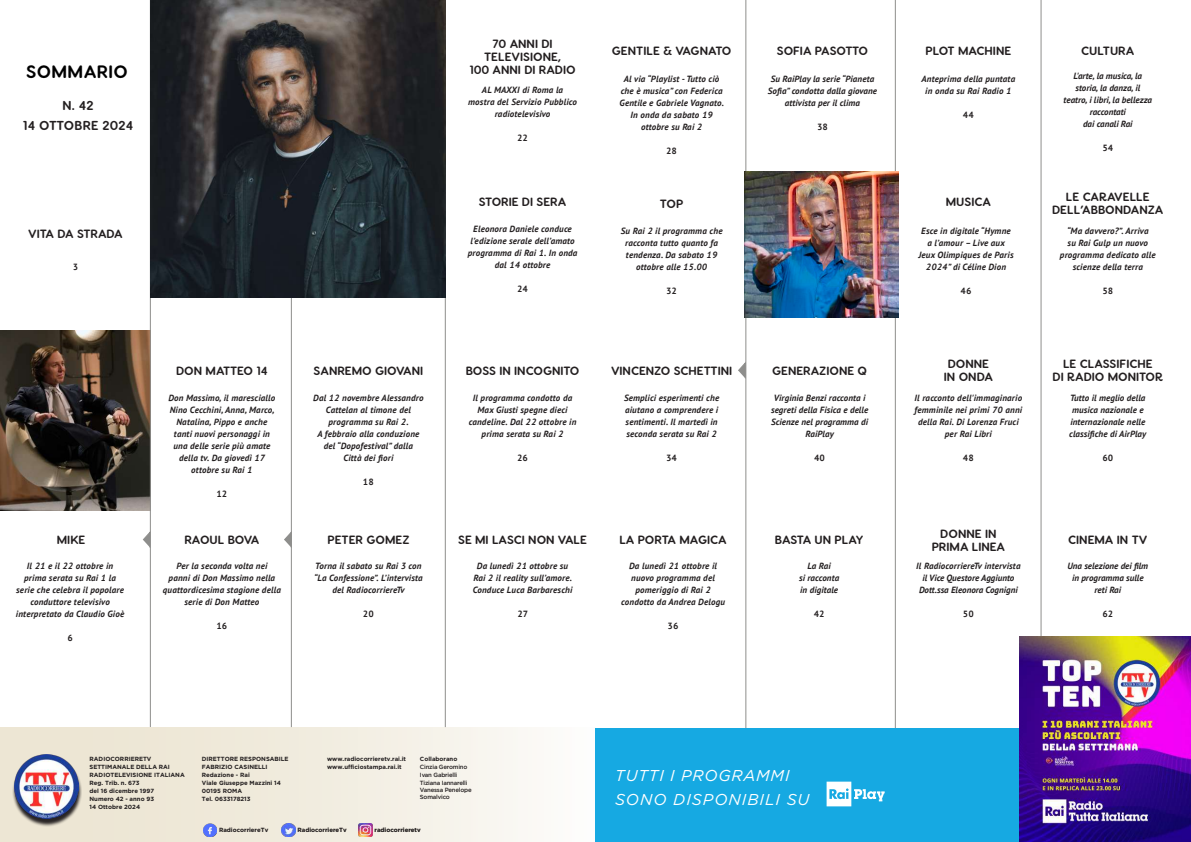
<style>
.page{position:relative;width:1191px;height:842px;background:#fff}
.page>*{position:absolute;margin:0;border:0;box-sizing:border-box;transform-origin:0 0}
.t1{font:700 18px "Visby Round CF";letter-spacing:.02em;color:#000}
.t2{font:italic 15.7px/23.6px "Gotham";letter-spacing:.05em;color:#fff}
.t3{font:700 13px/20px "Visby Round CF";letter-spacing:.01em;color:#231f20;text-align:center}
.t4{font:700 12px/13px "Visby Round CF";color:#231f20;text-align:center}
.t5{font:700 12px "Visby Round CF";letter-spacing:-.03em;color:#231f20}
.t6{font:italic 700 9px/12px "PT Sans";letter-spacing:.02em;color:#231f20;text-align:center}
.t7{font:italic 700 9px/12px "PT Sans";color:#231f20;text-align:center}
.t8{font:700 9px "PT Sans";color:#231f20}
.t9{font:700 6px/8px "Gotham";color:#231f20}
.t10{font:500 6px/8px "Gotham";letter-spacing:-.03em;color:#231f20}
</style>
<div class="page">
<img style="left:0;top:331px;width:150px;height:179px">
<hr style="left:291px;top:0;width:1px;height:727px;background:#8e8e8c">
<hr style="left:445px;top:153px;width:1px;height:574px;background:#8e8e8c">
<hr style="left:150px;top:0;width:1px;height:727px;background:#8e8e8c">
<div style="left:0;top:727px;width:595px;height:115px;background:linear-gradient(to right,#e9e1cd,#fbf9f6)"></div>
<div style="left:11px;top:756px;width:71px;height:71px;background:#231f20;opacity:.97"></div>
<img style="left:14px;top:754px;width:64px;height:64px">
<svg style="left:282px;top:823px;width:13px;height:13px"></svg>
<svg style="left:359px;top:823px;width:13px;height:13px"></svg>
<img style="left:151px;top:0;width:295px;height:298px">
<svg style="left:143px;top:529px;width:8px;height:20px"></svg>
<hr style="left:1040px;top:0;width:1px;height:842px;background:#8e8e8c">
<hr style="left:895px;top:0;width:1px;height:842px;background:#8e8e8c">
<hr style="left:745px;top:0;width:1px;height:842px;background:#8e8e8c">
<div style="left:595px;top:728px;width:447px;height:114px;background:#16a9e2"></div>
<svg style="left:826px;top:782px;width:58px;height:24px"></svg>
<img style="left:1019px;top:636px;width:172px;height:206px">
<svg style="left:284px;top:529px;width:8px;height:20px"></svg>
<svg style="left:738px;top:360px;width:8px;height:19px"></svg>
<img style="left:745px;top:172px;width:153px;height:146px">
<h1 class="t1" style="left:26px;top:61px;width:103px">SOMMARIO</h1>
<h3 class="t3" style="left:23px;top:95px;width:112px">N. 42<br>14 OTTOBRE 2024</h3>
<h3 class="t5" style="left:28px;top:226px;width:96px">VITA DA STRADA</h3>
<p class="t8" style="left:73px;top:261px;width:7px">3</p>
<h3 class="t4" style="left:57px;top:533px;width:30px">MIKE</h3>
<p class="t6" style="left:16px;top:560px;width:110px">Il 21 e il 22 ottobre in prima serata su Rai 1 la serie che celebra il popolare conduttore televisivo interpretato da Claudio Gioè</p>
<p class="t8" style="left:67px;top:632px;width:7px">6</p>
<h3 class="t4" style="left:176px;top:364px;width:93px">DON MATTEO 14</h3>
<p class="t6" style="left:168px;top:392px;width:108px">Don Massimo, il maresciallo<br>Nino Cecchini, Anna, Marco,<br>Natalina, Pippo e anche tanti nuovi personaggi in una delle serie più amate della tv. Da giovedì 17 ottobre su Rai 1</p>
<p class="t8" style="left:216px;top:488px;width:12px">12</p>
<h3 class="t5" style="left:184px;top:532px;width:76px">RAOUL BOVA</h3>
<p class="t6" style="left:163px;top:560px;width:119px">Per la seconda volta nei<br>panni di Don Massimo nella quattordicesima stagione della serie di Don Matteo</p>
<p class="t8" style="left:216px;top:620px;width:12px">16</p>
<h3 class="t4" style="left:313px;top:364px;width:111px">SANREMO GIOVANI</h3>
<p class="t6" style="left:313px;top:392px;width:112px">Dal 12 novembre Alessandro<br>Cattelan al timone del programma su Rai 2.<br>A febbraio alla conduzione del “Dopofestival” dalla<br>Città dei fiori</p>
<p class="t8" style="left:363px;top:476px;width:12px">18</p>
<h3 class="t4" style="left:327px;top:533px;width:84px">PETER GOMEZ</h3>
<p class="t6" style="left:314px;top:560px;width:110px">Torna il sabato su Rai 3 con “La Confessione”. L’intervista del RadiocorriereTv</p>
<p class="t8" style="left:363px;top:608px;width:12px">20</p>
<h3 class="t4" style="left:469px;top:37px;width:108px">70 ANNI DI<br>TELEVISIONE,<br>100 ANNI DI RADIO</h3>
<p class="t6" style="left:468px;top:84px;width:110px">AL MAXXI di Roma la mostra del Servizio Pubblico radiotelevisivo</p>
<p class="t8" style="left:517px;top:132px;width:12px">22</p>
<h3 class="t4" style="left:479px;top:196px;width:89px">STORIE DI SERA</h3>
<p class="t6" style="left:468px;top:223px;width:111px">Eleonora Daniele conduce l’edizione serale dell’amato programma di Rai 1. In onda dal 14 ottobre</p>
<p class="t8" style="left:517px;top:283px;width:12px">24</p>
<h3 class="t4" style="left:466px;top:364px;width:115px">BOSS IN INCOGNITO</h3>
<p class="t6" style="left:469px;top:392px;width:109px">Il programma condotto da<br>Max Giusti spegne dieci candeline. Dal 22 ottobre in prima serata su Rai 2</p>
<p class="t8" style="left:517px;top:452px;width:12px">26</p>
<h3 class="t4" style="left:612px;top:44px;width:121px">GENTILE &amp; VAGNATO</h3>
<p class="t6" style="left:619px;top:72px;width:106px">Al via “Playlist - Tutto ciò che è musica” con Federica<br>Gentile e Gabriele Vagnato.<br>In onda da sabato 19 ottobre su Rai 2</p>
<p class="t8" style="left:666px;top:144px;width:12px">28</p>
<h3 class="t4" style="left:660px;top:197px;width:25px">TOP</h3>
<p class="t6" style="left:620px;top:224px;width:103px">Su Rai 2 il programma che racconta tutto quanto fa tendenza. Da sabato 19 ottobre alle 15.00</p>
<p class="t8" style="left:666px;top:284px;width:12px">32</p>
<h3 class="t4" style="left:611px;top:364px;width:123px">VINCENZO SCHETTINI</h3>
<p class="t6" style="left:624px;top:392px;width:97px;text-align:left">Semplici esperimenti che aiutano a comprendere i sentimenti. Il martedì in seconda serata su Rai 2</p>
<p class="t8" style="left:666px;top:452px;width:12px">34</p>
<h3 class="t4" style="left:458px;top:533px;width:130px">SE MI LASCI NON VALE</h3>
<p class="t6" style="left:473px;top:560px;width:101px">Da lunedì 21 ottobre su<br>Rai 2 il reality sull’amore.<br>Conduce Luca Barbareschi</p>
<p class="t8" style="left:517px;top:608px;width:12px">27</p>
<h3 class="t4" style="left:619px;top:533px;width:109px">LA PORTA MAGICA</h3>
<p class="t6" style="left:621px;top:560px;width:105px">Da lunedì 21 ottobre il nuovo programma del pomeriggio di Rai 2 condotto da Andrea Delogu</p>
<p class="t8" style="left:667px;top:620px;width:12px">36</p>
<h3 class="t4" style="left:777px;top:44px;width:93px">SOFIA PASOTTO</h3>
<p class="t6" style="left:768px;top:72px;width:111px">Su RaiPlay la serie “Pianeta<br>Sofia” condotta dalla giovane attivista per il clima</p>
<p class="t8" style="left:817px;top:120px;width:12px">38</p>
<h3 class="t4" style="left:772px;top:364px;width:97px">GENERAZIONE Q</h3>
<p class="t6" style="left:771px;top:392px;width:99px">Virginia Benzi racconta i segreti della Fisica e delle<br>Scienze nel programma di<br>RaiPlay</p>
<p class="t8" style="left:814px;top:452px;width:12px">40</p>
<h3 class="t4" style="left:775px;top:533px;width:90px">BASTA UN PLAY</h3>
<p class="t6" style="left:799px;top:560px;width:42px">La Rai<br>si racconta in digitale</p>
<p class="t8" style="left:813px;top:608px;width:12px">42</p>
<h3 class="t4" style="left:925px;top:44px;width:87px">PLOT MACHINE</h3>
<p class="t6" style="left:921px;top:72px;width:95px">Anteprima della puntata in onda su Rai Radio 1</p>
<p class="t8" style="left:963px;top:109px;width:12px">44</p>
<h3 class="t4" style="left:945px;top:196px;width:47px">MUSICA</h3>
<p class="t6" style="left:918px;top:225px;width:97px">Esce in digitale “Hymne a l’amour – Live aux<br>Jeux Olimpiques de Paris<br>2024” di Céline Dion</p>
<p class="t8" style="left:960px;top:285px;width:12px">46</p>
<h3 class="t4" style="left:944px;top:357px;width:51px">DONNE<br>IN ONDA</h3>
<p class="t6" style="left:914px;top:392px;width:109px">Il racconto dell'immaginario femminile nei primi 70 anni della Rai. Di Lorenza Fruci per Rai Libri</p>
<p class="t8" style="left:963px;top:452px;width:12px">48</p>
<h3 class="t4" style="left:931px;top:527px;width:75px">DONNE IN<br>PRIMA LINEA</h3>
<p class="t7" style="left:916px;top:560px;width:106px">Il RadiocorriereTv intervista il Vice Questore Aggiunto<br>Dott.ssa Eleonora Cognigni</p>
<p class="t8" style="left:963px;top:608px;width:12px">50</p>
<h3 class="t4" style="left:1081px;top:44px;width:55px">CULTURA</h3>
<p class="t7" style="left:1063px;top:69px;width:90px">L'arte, la musica, la storia, la danza, il teatro, i libri, la bellezza raccontati<br>dai canali Rai</p>
<p class="t8" style="left:1102px;top:142px;width:12px">54</p>
<h3 class="t4" style="left:1052px;top:190px;width:113px">LE CARAVELLE<br>DELL’ABBONDANZA</h3>
<p class="t6" style="left:1060px;top:225px;width:97px">“Ma davvero?”. Arriva<br>su Rai Gulp un nuovo programma dedicato alle scienze della terra</p>
<p class="t8" style="left:1102px;top:285px;width:12px">58</p>
<h3 class="t4" style="left:1052px;top:357px;width:112px">LE CLASSIFICHE<br>DI RADIO MONITOR</h3>
<p class="t6" style="left:1069px;top:392px;width:78px">Tutto il meglio della musica nazionale e internazionale nelle classifiche di AirPlay</p>
<p class="t8" style="left:1102px;top:452px;width:12px">60</p>
<h3 class="t4" style="left:1068px;top:533px;width:81px">CINEMA IN TV</h3>
<p class="t7" style="left:1067px;top:560px;width:82px">Una selezione dei film in programma sulle reti Rai</p>
<p class="t8" style="left:1102px;top:608px;width:12px">62</p>
<p class="t9" style="left:90px;top:755px;width:97px">RADIOCORRIERETV<br>SETTIMANALE DELLA RAI<br>RADIOTELEVISIONE ITALIANA<br>Reg. Trib. n. 673<br>del 16 dicembre 1997<br>Numero 42 - anno 93<br>14 Ottobre 2024</p>
<p class="t9" style="left:202px;top:755px;width:88px">DIRETTORE RESPONSABILE<br>FABRIZIO CASINELLI<br>Redazione - Rai<br>Viale Giuseppe Mazzini 14<br>00195 ROMA<br>Tel. 0633178213</p>
<p class="t9" style="left:327px;top:755px;width:80px">www.radiocorrieretv.rai.it www.ufficiostampa.rai.it</p>
<p class="t9" style="left:420px;top:755px;width:39px">Collaborano</p>
<p class="t10" style="left:420px;top:763px;width:49px">Cinzia Geromino<br>Ivan Gabrielli<br>Tiziana Iannarelli</p>
<p class="t10" style="left:420px;top:786px;width:53px;line-height:7px">Vanessa Penelope<br>Somalvico</p>
<p class="t9" style="left:219px;top:825px;width:51px">RadiocorriereTv</p>
<p class="t9" style="left:297px;top:825px;width:51px">RadiocorriereTv</p>
<p class="t9" style="left:374px;top:825px;width:48px">radiocorrieretv</p>
<h2 class="t2" style="left:615px;top:763px;width:195px">TUTTI I PROGRAMMI<br>SONO DISPONIBILI SU</h2>
</div>
